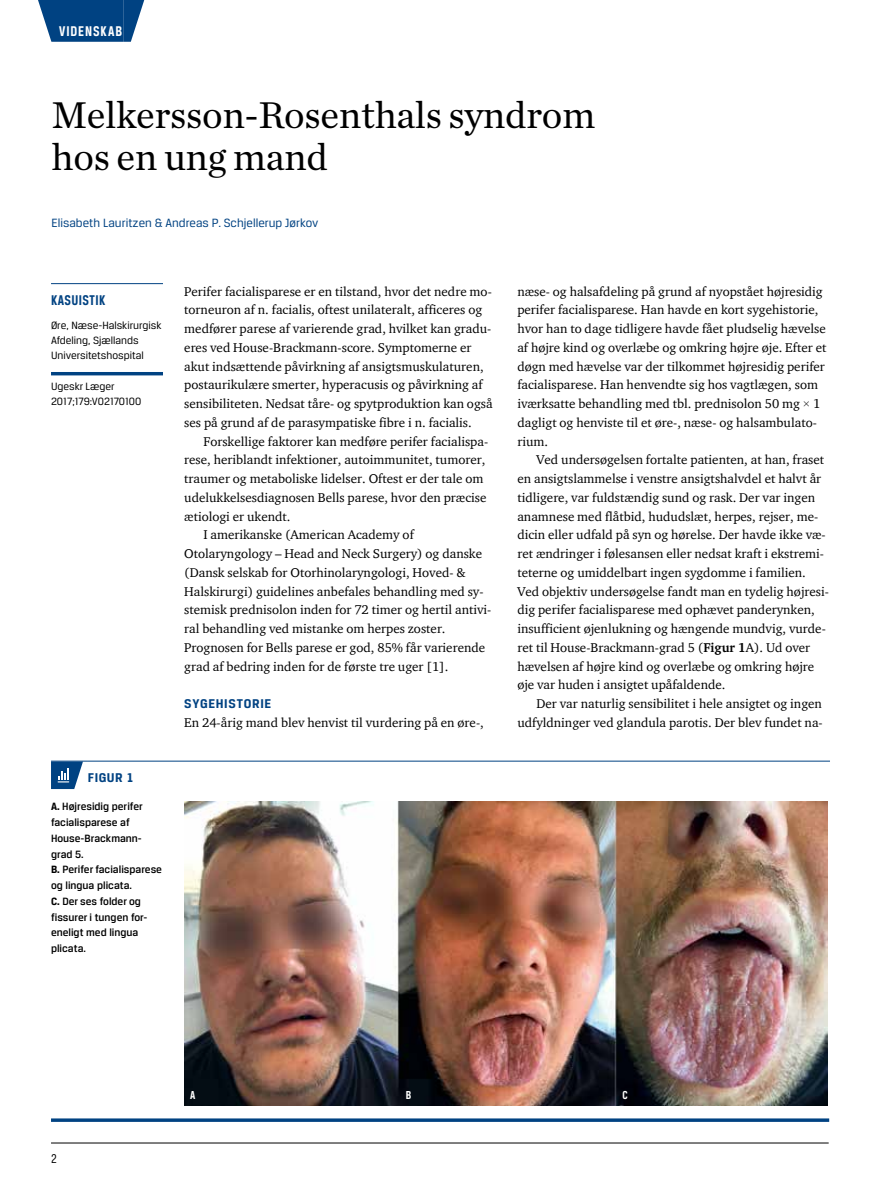
<style>
.page{position:relative;width:893px;height:1191px;background:#fff}
.page>*{position:absolute;margin:0;border:0;box-sizing:border-box;transform-origin:0 0}
.t1{font:39px/42px "Chronicle Text G1";letter-spacing:-.01em;color:#000}
.t2{font:700 15px "Breuer Condensed";letter-spacing:.065em;color:#fff}
.t3{font:700 15px "Breuer Condensed";letter-spacing:.03em;color:#004282}
.t4{font:700 13.5px "Breuer Text";letter-spacing:.045em;color:#004282}
.t5{font:13.5px "Breuer Condensed";color:#000}
.t6{font:13.05px/18.8px "ITC Charter Com";color:#000}
.t7{font:12.75px "Breuer Text";color:#004282}
.t8{font:700 12.3px "Breuer Condensed";color:#fff}
.t9{font:500 11.25px/15.8px "Breuer Text";color:#000}
.t10{font:11.25px/15px "Breuer Text";color:#000}
.s1{font-weight:700}
.s2{font-family:"Times New Roman"}
</style>
<div class="page">
<hr style="left:51px;top:1142px;width:778px;height:1px;background:#000">
<div style="left:59px;top:0;width:64px;height:42px;background:#004282"></div>
<svg style="left:38px;top:0;width:21px;height:42px"></svg>
<svg style="left:123px;top:0;width:21px;height:42px"></svg>
<hr style="left:51px;top:283px;width:112px;height:1px;background:#004282">
<hr style="left:51px;top:372px;width:112px;height:3px;background:#004282">
<hr style="left:51px;top:760px;width:37px;height:1px;background:#004282">
<hr style="left:88px;top:760px;width:742px;height:1px;background:#004282">
<svg style="left:51px;top:761px;width:32px;height:28px"></svg>
<img style="left:184px;top:802px;width:644px;height:303px">
<hr style="left:51px;top:1118px;width:778px;height:3px;background:#004282">
<p class="t2" style="left:59px;top:23px;width:65px">VIDENSKAB</p>
<h1 class="t1" style="left:52px;top:92px;width:545px">Melkersson-Rosenthals syndrom hos en ung mand</h1>
<p class="t7" style="left:52px;top:215px;width:268px">Elisabeth Lauritzen &amp; Andreas P. Schjellerup Jørkov</p>
<p class="t3" style="left:51px;top:292px;width:56px">KASUISTIK</p>
<p class="t10" style="left:51px;top:318px;width:112px">Øre, Næse-Halskirurgisk<br>Afdeling, Sjællands<br>Universitetshospital</p>
<p class="t10" style="left:51px;top:379px;width:92px">Ugeskr Læger<br>2017;179:V02170100</p>
<p class="t4" style="left:88px;top:769px;width:47px">Figur 1</p>
<p class="t9" style="left:51px;top:798px;width:112px"><span class="s1">A.</span> Højresidig perifer facialisparese af<br>House-Brackmann&shy;grad 5.<br><span class="s1">B.</span> Perifer facialisparese og lingua plicata.<br><span class="s1">C.</span> Der ses folder og fissurer i tungen for&shy;eneligt med lingua plicata.</p>
<p class="t6" style="left:184px;top:281px;width:310px">Perifer facialisparese er en tilstand, hvor det nedre mo&shy;torneuron af n. facialis, oftest unilateralt, afficeres og medfører parese af varierende grad, hvilket kan gradu&shy;eres ved House-Brackmann-score. Symptomerne er akut indsættende påvirkning af ansigtsmuskulaturen, postaurikulære smerter, hyperacusis og påvirkning af sensibiliteten. Nedsat tåre- og spytproduktion kan også ses på grund af de parasympatiske fibre i n. facialis.</p>
<p class="t6" style="left:203px;top:431px;width:286px">Forskellige faktorer kan medføre perifer facialispa-</p>
<p class="t6" style="left:184px;top:450px;width:303px">rese, heriblandt infektioner, autoimmunitet, tumorer,</p>
<p class="t6" style="left:184px;top:469px;width:301px">traumer og metaboliske lidelser. Oftest er der tale om</p>
<p class="t6" style="left:184px;top:488px;width:304px">udelukkelsesdiagnosen Bells parese, hvor den præcise</p>
<p class="t6" style="left:184px;top:506px;width:108px">ætiologi er ukendt.</p>
<p class="t6" style="left:203px;top:525px;width:212px">I amerikanske (American Academy of</p>
<p class="t6" style="left:184px;top:544px;width:299px">Otolaryngology – Head and Neck Surgery) og danske</p>
<p class="t6" style="left:184px;top:563px;width:283px">(Dansk selskab for Otorhinolaryngologi, Hoved- &amp;</p>
<p class="t6" style="left:184px;top:581px;width:301px">Halskirurgi) guidelines anbefales behandling med sy-</p>
<p class="t6" style="left:184px;top:600px;width:309px">stemisk prednisolon inden for 72 timer og hertil antivi-</p>
<p class="t6" style="left:184px;top:619px;width:263px">ral behandling ved mistanke om herpes zoster.</p>
<p class="t6" style="left:184px;top:638px;width:303px">Prognosen for Bells parese er god, 85% får varierende</p>
<p class="t6" style="left:184px;top:656px;width:266px">grad af bedring inden for de første tre uger [1].</p>
<p class="t4" style="left:184px;top:696px;width:89px">SYGEHISTORIE</p>
<p class="t6" style="left:184px;top:713px;width:301px">En 24-årig mand blev henvist til vurdering på en øre-,</p>
<p class="t6" style="left:517px;top:281px;width:311px">næse- og halsafdeling på grund af nyopstået højresidig perifer facialisparese. Han havde en kort sygehistorie, hvor han to dage tidligere havde fået pludselig hævelse af højre kind og overlæbe og omkring højre øje. Efter et døgn med hævelse var der tilkommet højresidig perifer facialisparese. Han henvendte sig hos vagtlægen, som iværksatte behandling med tbl. prednisolon 50 mg <span class="s2">×</span> 1 dagligt og henviste til et øre-, næse- og halsambulato&shy;rium.</p>
<p class="t6" style="left:517px;top:450px;width:313px;text-indent:19px">Ved undersøgelsen fortalte patienten, at han, fraset en ansigtslammelse i venstre ansigtshalvdel et halvt år tidligere, var fuldstændig sund og rask. Der var ingen anamnese med flåtbid, hududslæt, herpes, rejser, me&shy;dicin eller udfald på syn og hørelse. Der havde ikke væ&shy;ret ændringer i følesansen eller nedsat kraft i ekstremi&shy;teterne og umiddelbart ingen sygdomme i familien.<br>Ved objektiv undersøgelse fandt man en tydelig højresi&shy;dig perifer facialisparese med ophævet panderynken, insufficient øjenlukning og hængende mundvig, vurde&shy;ret til House-Brackmann-grad 5 (<span class="s1">Figur 1</span>A). Ud over hævelsen af højre kind og overlæbe og omkring højre øje var huden i ansigtet upåfaldende.</p>
<p class="t6" style="left:517px;top:694px;width:307px;text-align:right">Der var naturlig sensibilitet i hele ansigtet og ingen udfyldninger ved glandula parotis. Der blev fundet na-</p>
<p class="t5" style="left:51px;top:1150px;width:7px">2</p>
<p class="t8" style="left:190px;top:1087px;width:6px">A</p>
<p class="t8" style="left:406px;top:1087px;width:6px">B</p>
<p class="t8" style="left:623px;top:1087px;width:7px">C</p>
</div>
